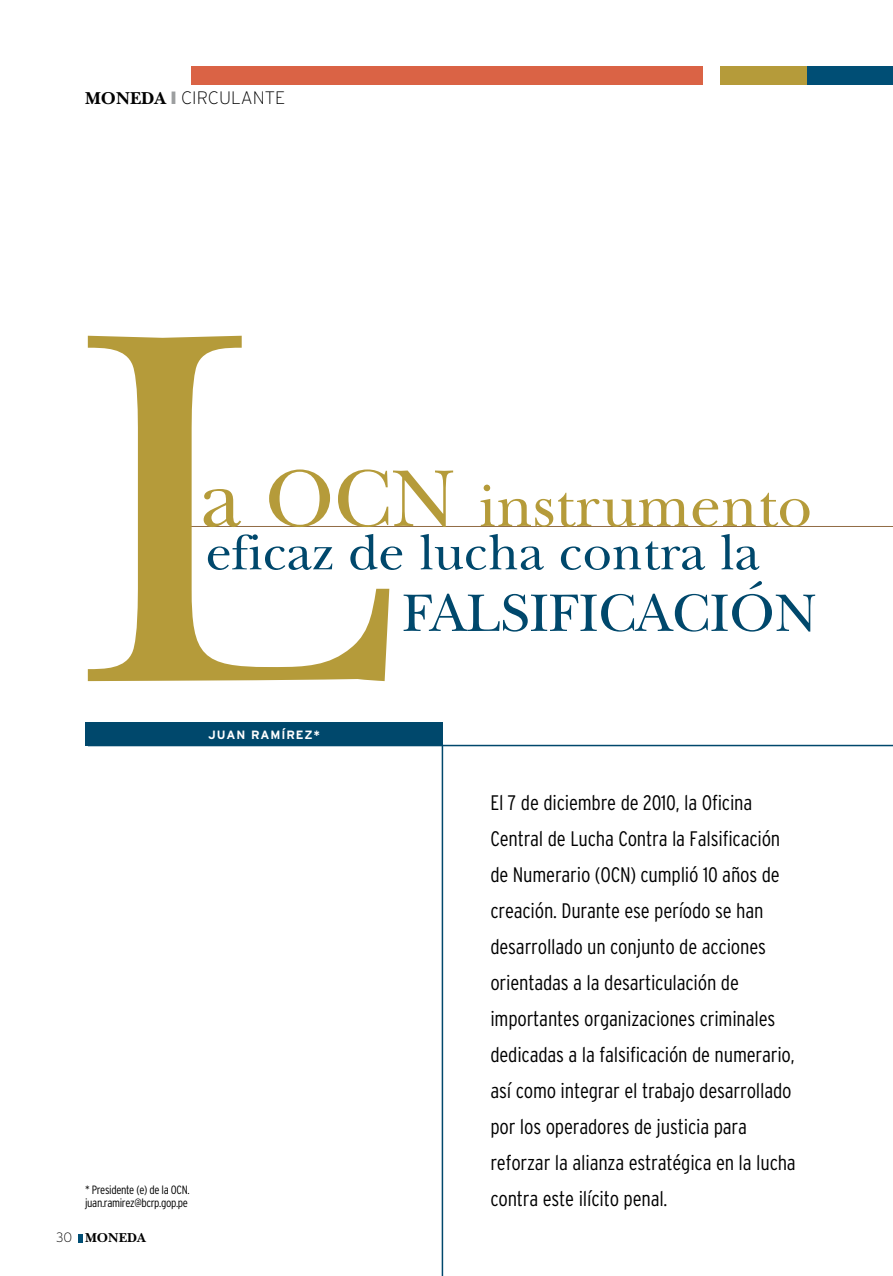
<style>
.page{position:relative;width:893px;height:1276px;background:#fff}
.page>*{position:absolute;margin:0;border:0;box-sizing:border-box;transform-origin:0 0}
.t1{font:61.5px "New Baskerville";color:#b59b3a}
.t2{font:55.05px "New Baskerville";color:#00486c}
.t3{font:51.9px "New Baskerville";color:#00486c}
.t4{font:300 condensed 21px/36px "Interstate";letter-spacing:-.01em;color:#000}
.t5{font:200 18px "Interstate";color:#000}
.t6{font:13.5px "New Baskerville Bold SC";color:#000}
.t7{font:300 condensed 12px/13.5px "Interstate";letter-spacing:-.03em;color:#000}
.t8{font:700 12px "Interstate";letter-spacing:.075em;color:#fff}
.s1{font-family:"New Baskerville Bold SC";font-weight:400}
.s2{color:#9c9e9f}
.s3{font-size:84px}
.s4{font-family:"Interstate";font-weight:200}
</style>
<div class="page">
<svg style="left:79px;top:1234px;width:4px;height:8px"></svg>
<div style="left:191px;top:67px;width:511px;height:18px;background:#da6345"></div>
<div style="left:721px;top:67px;width:87px;height:18px;background:#b59b3a"></div>
<div style="left:808px;top:67px;width:85px;height:18px;background:#004e75"></div>
<hr style="left:88px;top:745px;width:805px;height:1px;background:#00486c">
<hr style="left:442px;top:745px;width:1px;height:531px;background:#00486c">
<div style="left:85px;top:722px;width:357px;height:23px;background:#00486c"></div>
<hr style="left:191px;top:526px;width:702px;height:1px;background:#926c46">
<svg style="left:88px;top:336px;width:301px;height:345px"></svg>
<p class="t5" style="left:85px;top:88px;width:202px"><span class="s1">MONEDA</span> <span class="s2">❙</span> CIRCULANTE</p>
<h1 class="t1" style="left:201px;top:470px;width:613px"><span class="s3">a OCN</span> instrumento</h1>
<h3 class="t3" style="left:206px;top:522px;width:555px">eficaz de lucha contra la</h3>
<h2 class="t2" style="left:403px;top:581px;width:413px">FALSIFICACIÓN</h2>
<p class="t8" style="left:208px;top:727px;width:113px">JUAN RAMÍREZ*</p>
<p class="t7" style="left:85px;top:1182px;width:106px">* Presidente (e) de la OCN. juan.ramirez@bcrp.gop.pe</p>
<p class="t6" style="left:56px;top:1230px;width:91px"><span class="s4">30</span> MONEDA</p>
<p class="t4" style="left:490px;top:784px;width:307px">El 7 de diciembre de 2010, la Oficina Central de Lucha Contra la Falsificación de Numerario (OCN) cumplió 10 años de creación. Durante ese período se han desarrollado un conjunto de acciones orientadas a la desarticulación de importantes organizaciones criminales dedicadas a la falsificación de numerario, así como integrar el trabajo desarrollado por los operadores de justicia para reforzar la alianza estratégica en la lucha contra este ilícito penal.</p>
</div>
